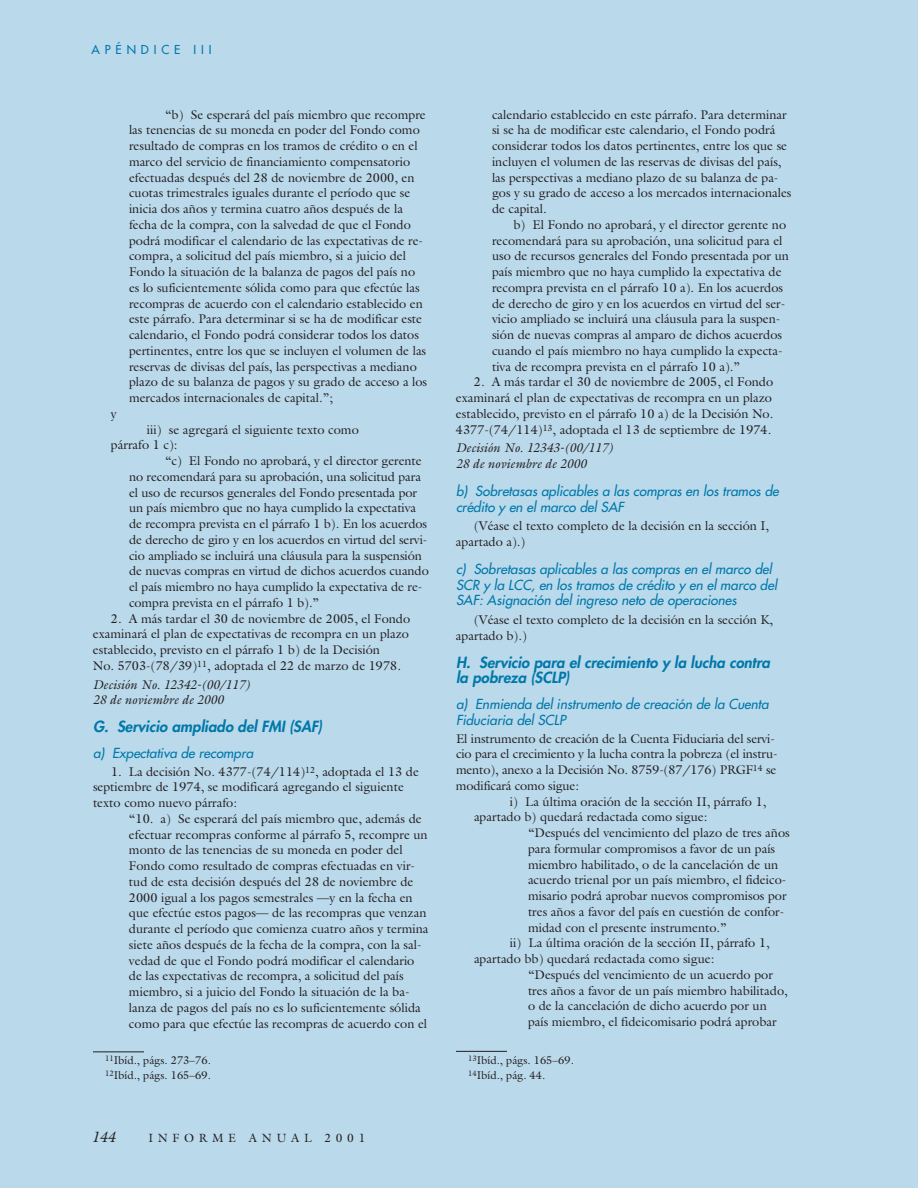
<style>
.page{position:relative;width:918px;height:1188px;background:#bad9eb}
.page>*{position:absolute;margin:0;border:0;box-sizing:border-box;transform-origin:0 0}
.t1{font:italic 800 15px/15.8px "Futura";color:#0078aa}
.t2{font:italic 15px "Galliard";color:#231f20}
.t3{font:italic 13.5px/15.8px "Futura";color:#0078aa}
.t4{font:12.75px/15.8px "Galliard";color:#231f20}
.t5{font:italic 12.75px/15.8px "Galliard";color:#231f20}
.t6{font:12px "Galliard";letter-spacing:.39em;color:#231f20}
.t7{font:12px "Futura";letter-spacing:.405em;color:#0078aa}
.t8{font:11.25px/15px "Galliard";color:#231f20}
</style>
<div class="page">
<hr style="left:93px;top:1051px;width:51px;height:1px;background:#231f20">
<hr style="left:456px;top:1051px;width:51px;height:1px;background:#231f20">
<p class="t7" style="left:92px;top:43px;width:122px">APÉNDICE III</p>
<p class="t4" style="left:111px;top:407px;width:7px">y</p>
<p class="t4" style="left:129px;top:108px;width:300px;text-indent:36px">“b) Se esperará del país miembro que recompre las tenencias de su moneda en poder del Fondo como resultado de compras en los tramos de crédito o en el marco del servicio de financiamiento compensatorio efectuadas después del 28 de noviembre de 2000, en cuotas trimestrales iguales durante el período que se inicia dos años y termina cuatro años después de la fecha de la compra, con la salvedad de que el Fondo podrá modificar el calendario de las expectativas de re&shy;compra, a solicitud del país miembro, si a juicio del Fondo la situación de la balanza de pagos del país no es lo suficientemente sólida como para que efectúe las recompras de acuerdo con el calendario establecido en este párrafo. Para determinar si se ha de modificar este calendario, el Fondo podrá considerar todos los datos pertinentes, entre los que se incluyen el volumen de las reservas de divisas del país, las perspectivas a mediano plazo de su balanza de pagos y su grado de acceso a los mercados internacionales de capital.”;</p>
<p class="t4" style="left:147px;top:423px;width:213px">iii) se agregará el siguiente texto como</p>
<p class="t4" style="left:111px;top:439px;width:68px">párrafo 1 c):</p>
<p class="t4" style="left:165px;top:454px;width:258px">“c) El Fondo no aprobará, y el director gerente</p>
<p class="t4" style="left:129px;top:470px;width:293px">no recomendará para su aprobación, una solicitud para</p>
<p class="t4" style="left:129px;top:486px;width:290px">el uso de recursos generales del Fondo presentada por</p>
<p class="t4" style="left:129px;top:502px;width:289px">un país miembro que no haya cumplido la expectativa</p>
<p class="t4" style="left:129px;top:517px;width:300px">de recompra prevista en el párrafo 1 b). En los acuerdos</p>
<p class="t4" style="left:129px;top:533px;width:300px">de derecho de giro y en los acuerdos en virtud del servi-</p>
<p class="t4" style="left:129px;top:549px;width:295px">cio ampliado se incluirá una cláusula para la suspensión</p>
<p class="t4" style="left:129px;top:565px;width:301px">de nuevas compras en virtud de dichos acuerdos cuando</p>
<p class="t4" style="left:129px;top:580px;width:295px">el país miembro no haya cumplido la expectativa de re-</p>
<p class="t4" style="left:129px;top:596px;width:192px">compra prevista en el párrafo 1 b).”</p>
<p class="t4" style="left:93px;top:612px;width:319px;text-indent:18px">2. A más tardar el 30 de noviembre de 2005, el Fondo examinará el plan de expectativas de recompra en un plazo establecido, previsto en el párrafo 1 b) de la Decisión<br>No. 5703-(78/39)<sup>11</sup>, adoptada el 22 de marzo de 1978.</p>
<p class="t5" style="left:93px;top:678px;width:159px">Decisión No. 12342-(00/117)<br>28 de noviembre de 2000</p>
<p class="t1" style="left:93px;top:720px;width:231px">G. Servicio ampliado del FMI (SAF)</p>
<p class="t3" style="left:93px;top:746px;width:162px">a) Expectativa de recompra</p>
<p class="t4" style="left:93px;top:765px;width:327px;text-indent:18px">1. La decisión No. 4377-(74/114)<sup>12</sup>, adoptada el 13 de septiembre de 1974, se modificará agregando el siguiente texto como nuevo párrafo:</p>
<p class="t4" style="left:129px;top:812px;width:301px">“10. a) Se esperará del país miembro que, además de efectuar recompras conforme al párrafo 5, recompre un monto de las tenencias de su moneda en poder del Fondo como resultado de compras efectuadas en vir&shy;tud de esta decisión después del 28 de noviembre de 2000 igual a los pagos semestrales —y en la fecha en que efectúe estos pagos— de las recompras que venzan durante el período que comienza cuatro años y termina siete años después de la fecha de la compra, con la sal&shy;vedad de que el Fondo podrá modificar el calendario de las expectativas de recompra, a solicitud del país miembro, si a juicio del Fondo la situación de la ba&shy;lanza de pagos del país no es lo suficientemente sólida como para que efectúe las recompras de acuerdo con el</p>
<p class="t4" style="left:492px;top:108px;width:301px">calendario establecido en este párrafo. Para determinar si se ha de modificar este calendario, el Fondo podrá considerar todos los datos pertinentes, entre los que se incluyen el volumen de las reservas de divisas del país, las perspectivas a mediano plazo de su balanza de pa&shy;gos y su grado de acceso a los mercados internacionales de capital.</p>
<p class="t4" style="left:492px;top:218px;width:298px;text-indent:21px">b) El Fondo no aprobará, y el director gerente no recomendará para su aprobación, una solicitud para el uso de recursos generales del Fondo presentada por un país miembro que no haya cumplido la expectativa de recompra prevista en el párrafo 10 a). En los acuerdos de derecho de giro y en los acuerdos en virtud del ser&shy;vicio ampliado se incluirá una cláusula para la suspen&shy;sión de nuevas compras al amparo de dichos acuerdos cuando el país miembro no haya cumplido la expecta&shy;tiva de recompra prevista en el párrafo 10 a).”</p>
<p class="t4" style="left:456px;top:376px;width:319px;text-align:justify;text-indent:18px">2. A más tardar el 30 de noviembre de 2005, el Fondo examinará el plan de expectativas de recompra en un plazo establecido, previsto en el párrafo 10 a) de la Decisión No.<br>4377-(74/114)<sup>13</sup>, adoptada el 13 de septiembre de 1974.</p>
<p class="t5" style="left:456px;top:442px;width:159px">Decisión No. 12343-(00/117)<br>28 de noviembre de 2000</p>
<p class="t3" style="left:456px;top:484px;width:324px">b) Sobretasas aplicables a las compras en los tramos de crédito y en el marco del SAF</p>
<p class="t4" style="left:456px;top:520px;width:315px;text-indent:18px">(Véase el texto completo de la decisión en la sección I, apartado a).)</p>
<p class="t3" style="left:456px;top:562px;width:323px">c) Sobretasas aplicables a las compras en el marco del<br>SCR y la LCC, en los tramos de crédito y en el marco del<br>SAF: Asignación del ingreso neto de operaciones</p>
<p class="t4" style="left:456px;top:613px;width:319px;text-indent:18px">(Véase el texto completo de la decisión en la sección K, apartado b).)</p>
<p class="t1" style="left:456px;top:655px;width:316px">H. Servicio para el crecimiento y la lucha contra la pobreza (SCLP)</p>
<p class="t3" style="left:456px;top:697px;width:314px">a) Enmienda del instrumento de creación de la Cuenta<br>Fiduciaria del SCLP</p>
<p class="t4" style="left:456px;top:732px;width:321px">El instrumento de creación de la Cuenta Fiduciaria del servi-</p>
<p class="t4" style="left:456px;top:748px;width:323px">cio para el crecimiento y la lucha contra la pobreza (el instru-</p>
<p class="t4" style="left:456px;top:763px;width:322px">mento), anexo a la Decisión No. 8759-(87/176) PRGF<sup>14</sup> se</p>
<p class="t4" style="left:456px;top:779px;width:124px">modificará como sigue:</p>
<p class="t4" style="left:510px;top:795px;width:258px">i) La última oración de la sección II, párrafo 1,</p>
<p class="t4" style="left:474px;top:811px;width:235px">apartado b) quedará redactada como sigue:</p>
<p class="t4" style="left:528px;top:826px;width:263px">“Después del vencimiento del plazo de tres años</p>
<p class="t4" style="left:528px;top:842px;width:249px">para formular compromisos a favor de un país</p>
<p class="t4" style="left:528px;top:858px;width:252px">miembro habilitado, o de la cancelación de un</p>
<p class="t4" style="left:528px;top:874px;width:260px">acuerdo trienal por un país miembro, el fideico-</p>
<p class="t4" style="left:528px;top:889px;width:260px">misario podrá aprobar nuevos compromisos por</p>
<p class="t4" style="left:528px;top:905px;width:258px">tres años a favor del país en cuestión de confor-</p>
<p class="t4" style="left:528px;top:921px;width:200px">midad con el presente instrumento.”</p>
<p class="t4" style="left:510px;top:937px;width:261px">ii) La última oración de la sección II, párrafo 1,</p>
<p class="t4" style="left:474px;top:952px;width:242px">apartado bb) quedará redactada como sigue:</p>
<p class="t4" style="left:528px;top:968px;width:246px">“Después del vencimiento de un acuerdo por</p>
<p class="t4" style="left:528px;top:984px;width:261px">tres años a favor de un país miembro habilitado,</p>
<p class="t4" style="left:528px;top:1000px;width:240px">o de la cancelación de dicho acuerdo por un</p>
<p class="t4" style="left:528px;top:1015px;width:250px">país miembro, el fideicomisario podrá aprobar</p>
<p class="t8" style="left:105px;top:1054px;width:107px"><sup>11</sup>Ibíd., págs. 273–76.<br><sup>12</sup>Ibíd., págs. 165–69.</p>
<p class="t8" style="left:468px;top:1054px;width:107px"><sup>13</sup>Ibíd., págs. 165–69.<br><sup>14</sup>Ibíd., pág. 44.</p>
<p class="t2" style="left:92px;top:1131px;width:25px">144</p>
<p class="t6" style="left:148px;top:1133px;width:218px">INFORME ANUAL 2001</p>
</div>
